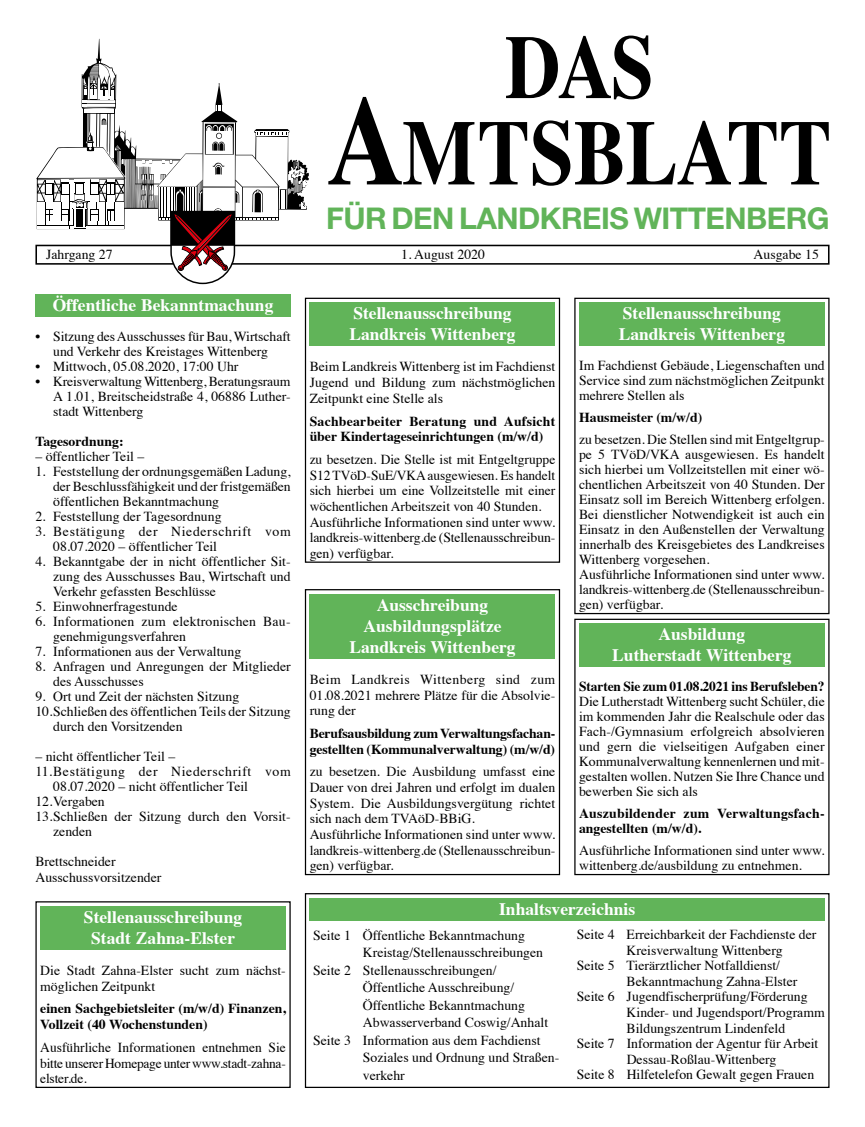
<style>
.page{position:relative;width:865px;height:1127px;background:#fff}
.page>*{position:absolute;margin:0;border:0;box-sizing:border-box;transform-origin:0 0}
.t1{font:700 30px "Helvetica Neue";letter-spacing:-.015em;color:#61b459}
.t2{font:700 17.5px/21px "Times";color:#fff;text-align:center}
.t3{font:13.75px/15px "Times";color:#000;text-align:justify}
.t4{font:700 13.75px/15.6px "Times";color:#000}
.t5{font:700 13.75px/15.6px "Times";letter-spacing:.02em;color:#000}
.t6{font:13.75px/15px "Times";letter-spacing:.045em;color:#000}
</style>
<div class="page">
<div style="left:35px;top:294px;width:256px;height:23px;background:#61b459"></div>
<div style="left:35px;top:245px;width:794px;height:20px;border:2px solid #000"></div>
<svg style="left:328px;top:97px;width:146px;height:87px"></svg>
<svg style="left:480px;top:122px;width:47px;height:62px"></svg>
<svg style="left:533px;top:120px;width:295px;height:66px"></svg>
<svg style="left:506px;top:35px;width:144px;height:64px"></svg>
<svg style="left:36px;top:39px;width:273px;height:245px"></svg>
<div style="left:310px;top:898px;width:514px;height:23px;background:#61b459"></div>
<div style="left:305px;top:893px;width:524px;height:195px;border:1px solid #000"></div>
<div style="left:310px;top:302px;width:245px;height:44px;background:#61b459"></div>
<div style="left:305px;top:298px;width:255px;height:265px;border:1px solid #000"></div>
<div style="left:310px;top:594px;width:245px;height:65px;background:#61b459"></div>
<div style="left:305px;top:589px;width:255px;height:286px;border:1px solid #000"></div>
<div style="left:579px;top:302px;width:245px;height:44px;background:#61b459"></div>
<div style="left:574px;top:298px;width:255px;height:316px;border:1px solid #000"></div>
<div style="left:579px;top:623px;width:245px;height:44px;background:#61b459"></div>
<div style="left:574px;top:619px;width:255px;height:256px;border:1px solid #000"></div>
<div style="left:40px;top:906px;width:246px;height:44px;background:#61b459"></div>
<h1 class="t1" style="left:326px;top:199px;width:505px">FÜR DEN LANDKREIS WITTENBERG</h1>
<p class="t3" style="left:46px;top:245px;width:68px">Jahrgang 27</p>
<p class="t3" style="left:401px;top:245px;width:85px">1. August 2020</p>
<p class="t3" style="left:753px;top:245px;width:67px">Ausgabe 15</p>
<p class="t2" style="left:53px;top:292px;width:222px">Öffentliche Bekanntmachung</p>
<p class="t3" style="left:35px;top:327px;width:257px;text-align:center">• Sitzung des Ausschusses für Bau, Wirtschaft und Verkehr des Kreistages Wittenberg</p>
<p class="t3" style="left:35px;top:357px;width:204px">• Mittwoch, 05.08.2020, 17:00 Uhr</p>
<p class="t3" style="left:53px;top:372px;width:239px;text-indent:-18px">• Kreisverwaltung Wittenberg, Beratungsraum A 1.01, Breitscheidstraße 4, 06886 Luther&shy;stadt Wittenberg</p>
<p class="t4" style="left:35px;top:432px;width:90px">Tagesordnung:</p>
<p class="t3" style="left:35px;top:447px;width:110px">– öffentlicher Teil –</p>
<p class="t3" style="left:53px;top:462px;width:239px;text-indent:-18px">1. Feststellung der ordnungsgemäßen Ladung, der Beschlussfähigkeit und der fristgemäßen öffentlichen Bekanntmachung</p>
<p class="t3" style="left:35px;top:507px;width:188px">2. Feststellung der Tagesordnung</p>
<p class="t6" style="left:53px;top:522px;width:239px;text-indent:-18px">3. Bestätigung der Niederschrift vom<br>08.07.2020 – öffentlicher Teil</p>
<p class="t3" style="left:53px;top:552px;width:239px;text-indent:-18px">4. Bekanntgabe der in nicht öffentlicher Sit&shy;zung des Ausschusses Bau, Wirtschaft und Verkehr gefassten Beschlüsse</p>
<p class="t3" style="left:35px;top:597px;width:144px">5. Einwohnerfragestunde</p>
<p class="t3" style="left:53px;top:612px;width:239px;text-indent:-18px">6. Informationen zum elektronischen Bau&shy;genehmigungsverfahren</p>
<p class="t3" style="left:35px;top:642px;width:207px">7. Informationen aus der Verwaltung</p>
<p class="t3" style="left:53px;top:657px;width:239px;text-indent:-18px">8. Anfragen und Anregungen der Mitglieder des Ausschusses</p>
<p class="t3" style="left:35px;top:687px;width:205px">9. Ort und Zeit der nächsten Sitzung</p>
<p class="t3" style="left:35px;top:702px;width:257px">10.Schließen des öffentlichen Teils der Sitzung</p>
<p class="t3" style="left:53px;top:717px;width:131px">durch den Vorsitzenden</p>
<p class="t3" style="left:35px;top:748px;width:141px">– nicht öffentlicher Teil –</p>
<p class="t6" style="left:35px;top:763px;width:257px">11.Bestätigung der Niederschrift vom</p>
<p class="t3" style="left:53px;top:778px;width:196px">08.07.2020 – nicht öffentlicher Teil</p>
<p class="t3" style="left:35px;top:793px;width:71px">12.Vergaben</p>
<p class="t3" style="left:35px;top:808px;width:257px">13.Schließen der Sitzung durch den Vorsit-</p>
<p class="t3" style="left:53px;top:823px;width:40px">zenden</p>
<p class="t3" style="left:35px;top:852px;width:128px;line-height:15.6px">Brettschneider<br>Ausschussvorsitzender</p>
<p class="t2" style="left:84px;top:904px;width:160px">Stellenausschreibung<br>Stadt Zahna-Elster</p>
<p class="t3" style="left:40px;top:961px;width:247px;line-height:15.6px">Die Stadt Zahna-Elster sucht zum nächst&shy;möglichen Zeitpunkt</p>
<p class="t4" style="left:40px;top:999px;width:247px">einen Sachgebietsleiter (m/w/d) Finanzen,<br>Vollzeit (40 Wochenstunden)</p>
<p class="t3" style="left:40px;top:1038px;width:247px;line-height:15.6px">Ausführliche Informationen entnehmen Sie bitte unserer Homepage unter www.stadt-zahna&shy;elster.de.</p>
<p class="t2" style="left:349px;top:301px;width:168px;text-align:left">Stellenausschreibung<br>Landkreis Wittenberg</p>
<p class="t3" style="left:310px;top:358px;width:247px;line-height:15.6px">Beim Landkreis Wittenberg ist im Fachdienst Jugend und Bildung zum nächstmöglichen Zeitpunkt eine Stelle als</p>
<p class="t5" style="left:310px;top:412px;width:247px">Sachbearbeiter Beratung und Aufsicht über Kindertageseinrichtungen (m/w/d)</p>
<p class="t3" style="left:310px;top:450px;width:247px;line-height:15.6px;text-align:left">zu besetzen. Die Stelle ist mit Entgeltgruppe S12 TVöD-SuE/VKA ausgewiesen. Es handelt sich hierbei um eine Vollzeitstelle mit einer wöchentlichen Arbeitszeit von 40 Stunden.<br>Ausführliche Informationen sind unter www. landkreis-wittenberg.de (Stellenausschreibun&shy;gen) verfügbar.</p>
<p class="t2" style="left:349px;top:592px;width:168px">Ausschreibung<br>Ausbildungsplätze<br>Landkreis Wittenberg</p>
<p class="t3" style="left:310px;top:670px;width:247px;line-height:15.6px">Beim Landkreis Wittenberg sind zum 01.08.2021 mehrere Plätze für die Absolvie&shy;rung der</p>
<p class="t4" style="left:310px;top:724px;width:247px">Berufsausbildung zum Verwaltungsfachan&shy;gestellten (Kommunalverwaltung) (m/w/d)</p>
<p class="t3" style="left:310px;top:763px;width:247px;line-height:15.6px;text-align:left">zu besetzen. Die Ausbildung umfasst eine Dauer von drei Jahren und erfolgt im dualen System. Die Ausbildungsvergütung richtet sich nach dem TVAöD-BBiG.<br>Ausführliche Informationen sind unter www. landkreis-wittenberg.de (Stellenausschreibun&shy;gen) verfügbar.</p>
<p class="t2" style="left:618px;top:301px;width:168px;text-align:left">Stellenausschreibung<br>Landkreis Wittenberg</p>
<p class="t3" style="left:579px;top:357px;width:247px">Im Fachdienst Gebäude, Liegenschaften und Service sind zum nächstmöglichen Zeitpunkt mehrere Stellen als</p>
<p class="t4" style="left:579px;top:408px;width:125px">Hausmeister (m/w/d)</p>
<p class="t3" style="left:579px;top:431px;width:247px;text-align:left">zu besetzen. Die Stellen sind mit Entgeltgrup&shy;pe 5 TVöD/VKA ausgewiesen. Es handelt sich hierbei um Vollzeitstellen mit einer wö&shy;chentlichen Arbeitszeit von 40 Stunden. Der Einsatz soll im Bereich Wittenberg erfolgen.<br>Bei dienstlicher Notwendigkeit ist auch ein Einsatz in den Außenstellen der Verwaltung innerhalb des Kreisgebietes des Landkreises Wittenberg vorgesehen.<br>Ausführliche Informationen sind unter www. landkreis-wittenberg.de (Stellenausschreibun&shy;gen) verfügbar.</p>
<p class="t2" style="left:612px;top:622px;width:181px">Ausbildung<br>Lutherstadt Wittenberg</p>
<p class="t4" style="left:579px;top:677px;width:247px">Starten Sie zum 01.08.2021 ins Berufsleben?</p>
<p class="t3" style="left:579px;top:693px;width:247px">Die Lutherstadt Wittenberg sucht Schüler, die im kommenden Jahr die Realschule oder das Fach-/Gymnasium erfolgreich absolvieren und gern die vielseitigen Aufgaben einer Kommunalverwaltung kennenlernen und mit&shy;gestalten wollen. Nutzen Sie Ihre Chance und bewerben Sie sich als</p>
<p class="t5" style="left:579px;top:805px;width:247px;line-height:15px">Auszubildender zum Verwaltungsfach&shy;angestellten (m/w/d).</p>
<p class="t3" style="left:579px;top:842px;width:247px">Ausführliche Informationen sind unter www. wittenberg.de/ausbildung zu entnehmen.</p>
<p class="t2" style="left:499px;top:896px;width:138px">Inhaltsverzeichnis</p>
<p class="t3" style="left:313px;top:926px;width:213px">Seite 1 Öffentliche Bekanntmachung</p>
<p class="t3" style="left:363px;top:944px;width:182px">Kreistag/Stellenausschreibungen</p>
<p class="t3" style="left:313px;top:961px;width:185px">Seite 2 Stellenausschreibungen/</p>
<p class="t3" style="left:363px;top:979px;width:153px">Öffentliche Ausschreibung/</p>
<p class="t3" style="left:363px;top:996px;width:164px">Öffentliche Bekanntmachung</p>
<p class="t3" style="left:363px;top:1014px;width:187px">Abwasserverband Coswig/Anhalt</p>
<p class="t3" style="left:313px;top:1031px;width:229px">Seite 3 Information aus dem Fachdienst</p>
<p class="t3" style="left:363px;top:1049px;width:198px">Soziales und Ordnung und Straßen-</p>
<p class="t3" style="left:363px;top:1066px;width:43px">verkehr</p>
<p class="t3" style="left:577px;top:926px;width:241px">Seite 4 Erreichbarkeit der Fachdienste der</p>
<p class="t3" style="left:626px;top:941px;width:157px">Kreisverwaltung Wittenberg</p>
<p class="t3" style="left:577px;top:957px;width:205px">Seite 5 Tierärztlicher Notfalldienst/</p>
<p class="t3" style="left:626px;top:972px;width:172px">Bekanntmachung Zahna-Elster</p>
<p class="t3" style="left:577px;top:988px;width:232px">Seite 6 Jugendfischerprüfung/Förderung</p>
<p class="t3" style="left:626px;top:1004px;width:200px">Kinder- und Jugendsport/Programm</p>
<p class="t3" style="left:626px;top:1019px;width:160px">Bildungszentrum Lindenfeld</p>
<p class="t3" style="left:577px;top:1035px;width:243px">Seite 7 Information der Agentur für Arbeit</p>
<p class="t3" style="left:626px;top:1050px;width:151px">Dessau-Roßlau-Wittenberg</p>
<p class="t3" style="left:577px;top:1066px;width:239px">Seite 8 Hilfetelefon Gewalt gegen Frauen</p>
</div>
